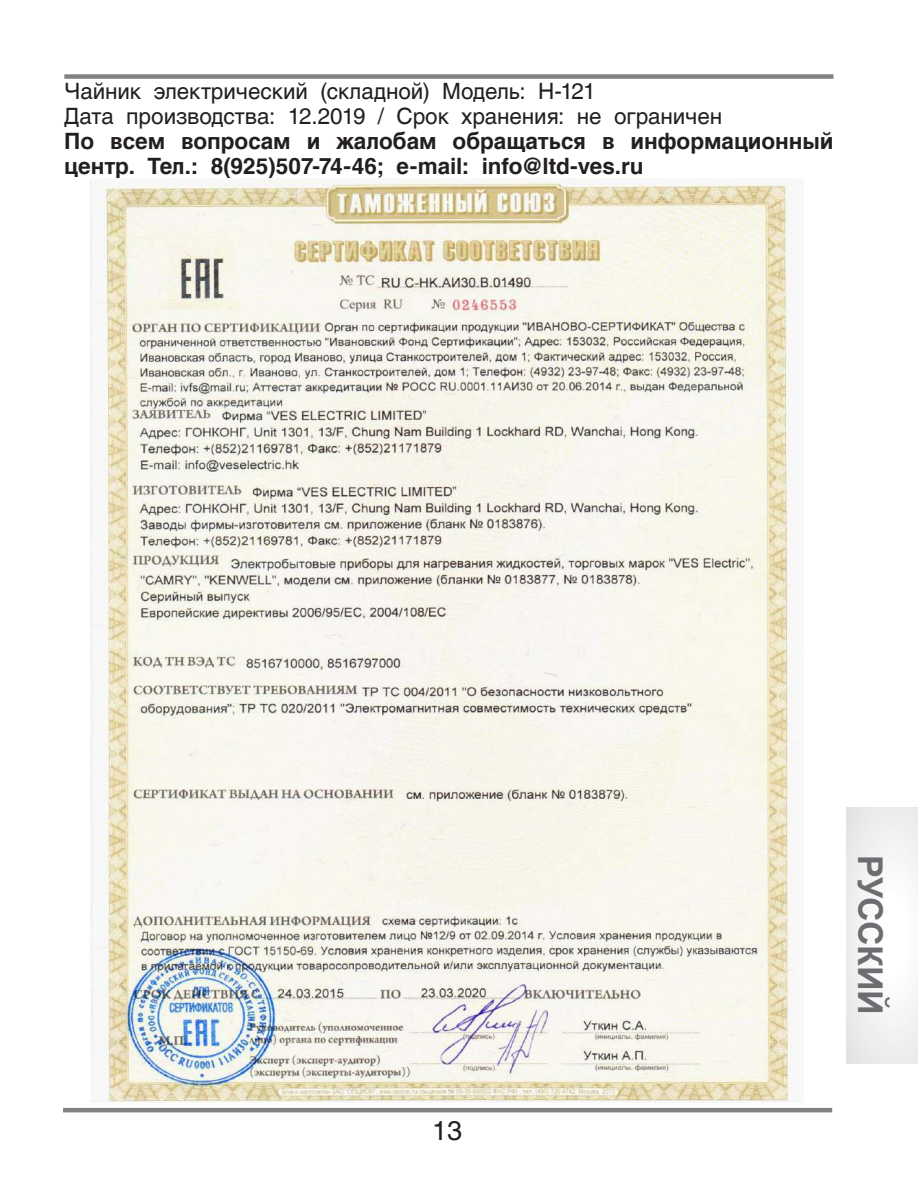
<style>
.page{position:relative;width:918px;height:1188px;background:#fff}
.page>*{position:absolute;margin:0;border:0;box-sizing:border-box;transform-origin:0 0}
.t1{font:700 34.2px "Arial";letter-spacing:-.02em;color:#6c6d70}
.t2{font:27px "AG Helvetica";color:#231f20}
.t3{font:700 22.5px/24.8px "AG Helvetica";color:#231f20}
.t4{font:22.5px/24.8px "AG Helvetica";letter-spacing:-.005em;color:#231f20}
</style>
<div class="page">
<svg style="left:847px;top:807px;width:71px;height:256px"></svg>
<hr style="left:63px;top:1108px;width:769px;height:4px;background:#808285">
<div style="left:64px;top:74px;width:769px;height:5px;background:#808285"></div>
<img style="left:91px;top:179px;width:707px;height:924px">
<p class="t4" style="left:64px;top:79px;width:659px">Чайник электрический (складной) Модель: H-121<br>Дата производства: 12.2019 / Срок хранения: не ограничен</p>
<p class="t3" style="left:64px;top:129px;width:771px">По всем вопросам и жалобам обращаться в информационный центр. Тел.: 8(925)507-74-46; e-mail: info@ltd-ves.ru</p>
<p class="t2" style="left:432px;top:1116px;width:32px">13</p>
<h1 class="t1" style="left:893px;top:855px;width:161px;rotate:90deg">РУССКИЙ</h1>
</div>
